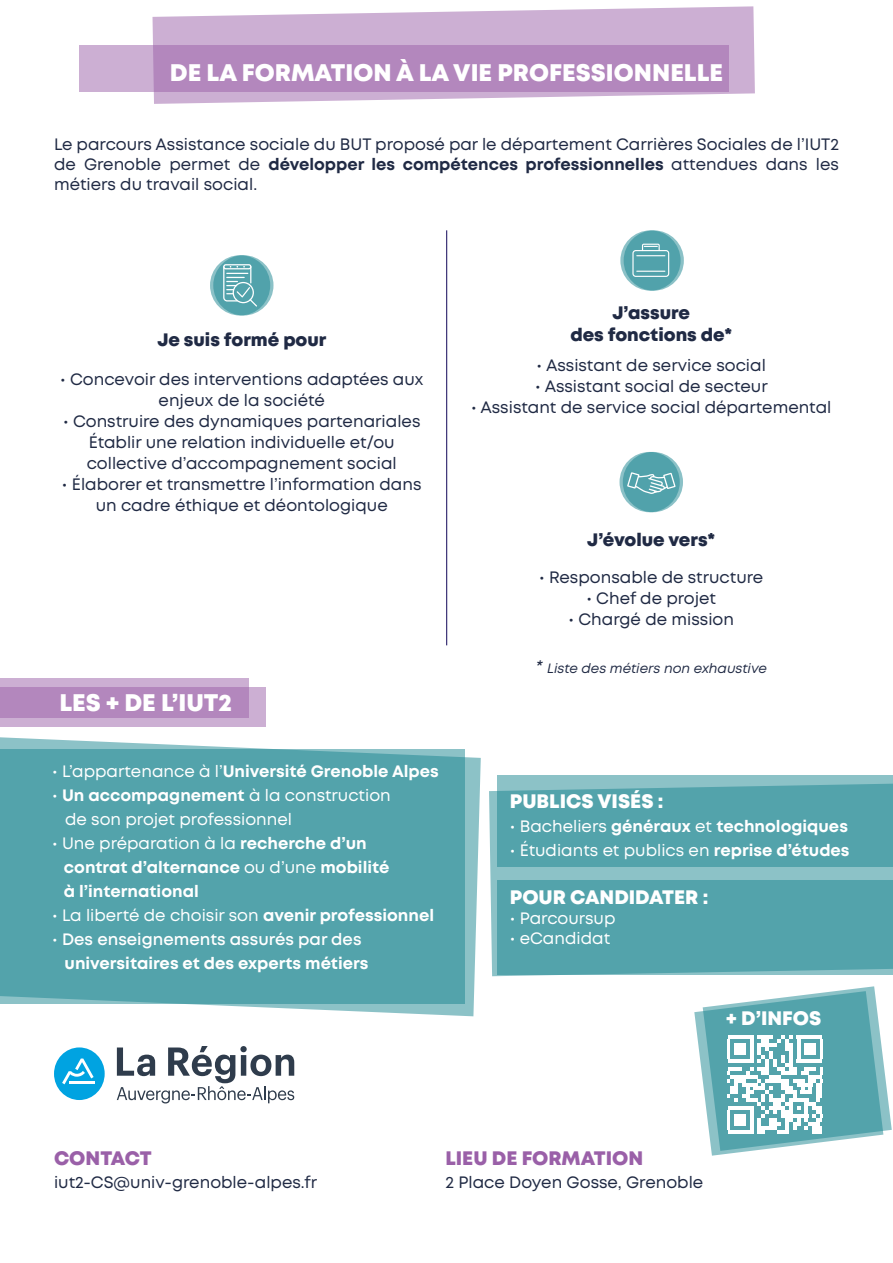
<style>
.page{position:relative;width:893px;height:1263px;background:#fff}
.page>*{position:absolute;margin:0;border:0;box-sizing:border-box;transform-origin:0 0}
.t1{font:800 24px "Mont";color:#fff}
.t2{font:800 19.5px "Mont";color:#fff}
.t3{font:800 19.5px "Mont";color:#9a60a8}
.t4{font:800 18px/21.6px "Mont";color:#202a44;text-align:center}
.t5{font:16.5px/21px "Mont";color:#202a44;text-align:center}
.t6{font:700 16.5px/24px "Mont";color:#fff}
.t7{font:16.5px/24px "Mont";color:#fff}
.t8{font:italic 13.5px "Mont";color:#202a44}
.s1{font-weight:700}
.s2{font-weight:400}
.s3{font-weight:600}
.s4{font-size:18px}
</style>
<div class="page">
<div style="left:80px;top:45px;width:649px;height:47px;background:#ccafd3"></div>
<svg style="left:152px;top:6px;width:603px;height:98px;background:#c6a5cd"></svg>
<svg style="left:694px;top:986px;width:198px;height:170px"></svg>
<svg style="left:728px;top:1129px;width:25px;height:4px"></svg>
<div style="left:734px;top:1114px;width:12px;height:12px;background:#fff"></div>
<svg style="left:489px;top:791px;width:404px;height:185px;background:#95c6cb"></svg>
<svg style="left:497px;top:775px;width:396px;height:92px;background:#5aa7ae"></svg>
<div style="left:497px;top:880px;width:396px;height:94px;background:#53a3ab"></div>
<hr style="left:446px;top:230px;width:1px;height:415px;background:#110658">
<svg style="left:210px;top:255px;width:60px;height:60px"></svg>
<svg style="left:213px;top:255px;width:60px;height:60px"></svg>
<svg style="left:223px;top:264px;width:34px;height:43px"></svg>
<svg style="left:0;top:737px;width:481px;height:279px"></svg>
<div style="left:0;top:750px;width:465px;height:254px;background:#53a3ab"></div>
<div style="left:0;top:678px;width:249px;height:40px;background:#ccafd3"></div>
<svg style="left:0;top:687px;width:266px;height:40px;background:#b991c2"></svg>
<svg style="left:620px;top:230px;width:61px;height:61px"></svg>
<svg style="left:624px;top:230px;width:60px;height:61px;background:#5da8b0"></svg>
<svg style="left:632px;top:244px;width:37px;height:33px"></svg>
<svg style="left:619px;top:452px;width:61px;height:60px"></svg>
<svg style="left:623px;top:452px;width:60px;height:60px;background:#58a5ae"></svg>
<svg style="left:627px;top:472px;width:48px;height:22px"></svg>
<svg style="left:117px;top:1046px;width:177px;height:57px"></svg>
<div style="left:54px;top:1047px;width:51px;height:53px;background:#00a3e1;border-radius:50%"></div>
<hr style="left:70px;top:1081px;width:25px;height:3px;background:#fff">
<svg style="left:62px;top:1058px;width:32px;height:26px"></svg>
<h1 class="t1" style="left:170px;top:57px;width:555px">DE LA FORMATION À LA VIE PROFESSIONNELLE</h1>
<p class="t5" style="left:54px;top:135px;width:786px;line-height:19.8px;text-align:justify">Le parcours Assistance sociale du BUT proposé par le département Carrières Sociales de l’IUT2 de Grenoble permet de <span class="s1">développer les compétences professionnelles</span> attendues dans les métiers du travail social.</p>
<p class="t4" style="left:157px;top:329px;width:171px">Je suis formé pour</p>
<p class="t5" style="left:60px;top:369px;width:365px">• Concevoir des interventions adaptées aux enjeux de la société</p>
<p class="t5" style="left:63px;top:411px;width:359px">• Construire des dynamiques partenariales<br>Établir une relation individuelle et/ou collective d’accompagnement social</p>
<p class="t5" style="left:62px;top:474px;width:361px">• Élaborer et transmettre l’information dans un cadre éthique et déontologique</p>
<h1 class="t1" style="left:59px;top:687px;width:174px">LES + DE L’IUT2</h1>
<p class="t6" style="left:52px;top:759px;width:388px"><span class="s2">• L’appartenance à l’</span>Université Grenoble Alpes</p>
<p class="t7" style="left:65px;top:783px;width:327px;text-indent:-13px">• <span class="s1">Un accompagnement</span> à la construction de son projet professionnel</p>
<p class="t6" style="left:64px;top:831px;width:327px;text-indent:-12px"><span class="s2">• Une préparation à la</span> recherche d’un contrat d’alternance <span class="s2">ou d’une</span> mobilité à l’international</p>
<p class="t7" style="left:52px;top:903px;width:384px">• La liberté de choisir son <span class="s1">avenir professionnel</span></p>
<p class="t6" style="left:65px;top:927px;width:305px;text-indent:-12px"><span class="s2">•</span> <span class="s3">Des enseignements assurés par des </span>universitaires et des experts métiers</p>
<p class="t4" style="left:570px;top:302px;width:163px">J’assure<br>des fonctions de*</p>
<p class="t5" style="left:537px;top:355px;width:231px">• Assistant de service social</p>
<p class="t5" style="left:535px;top:376px;width:234px">• Assistant social de secteur</p>
<p class="t5" style="left:471px;top:397px;width:362px">• Assistant de service social départemental</p>
<p class="t4" style="left:587px;top:529px;width:129px">J’évolue vers*</p>
<p class="t5" style="left:539px;top:567px;width:226px">• Responsable de structure</p>
<p class="t5" style="left:586px;top:588px;width:131px">• Chef de projet</p>
<p class="t5" style="left:568px;top:609px;width:167px">• Chargé de mission</p>
<p class="t8" style="left:535px;top:659px;width:233px"><span class="s4">*</span> Liste des métiers non exhaustive</p>
<p class="t2" style="left:510px;top:789px;width:155px">PUBLICS VISÉS :</p>
<p class="t6" style="left:510px;top:815px;width:340px"><span class="s2">• Bacheliers</span> généraux <span class="s2">et</span> technologiques</p>
<p class="t7" style="left:510px;top:839px;width:341px">• Étudiants et publics en <span class="s1">reprise d’études</span></p>
<p class="t2" style="left:510px;top:885px;width:200px">POUR CANDIDATER :</p>
<p class="t7" style="left:510px;top:906px;width:107px">• Parcoursup</p>
<p class="t7" style="left:510px;top:926px;width:102px">• eCandidat</p>
<p class="t2" style="left:726px;top:1005px;width:97px">+ D’INFOS</p>
<p class="t3" style="left:54px;top:1145px;width:99px">CONTACT</p>
<p class="t5" style="left:54px;top:1171px;width:265px">iut2-CS@univ-grenoble-alpes.fr</p>
<p class="t3" style="left:445px;top:1145px;width:199px">LIEU DE FORMATION</p>
<p class="t5" style="left:445px;top:1171px;width:259px">2 Place Doyen Gosse, Grenoble</p>
</div>
